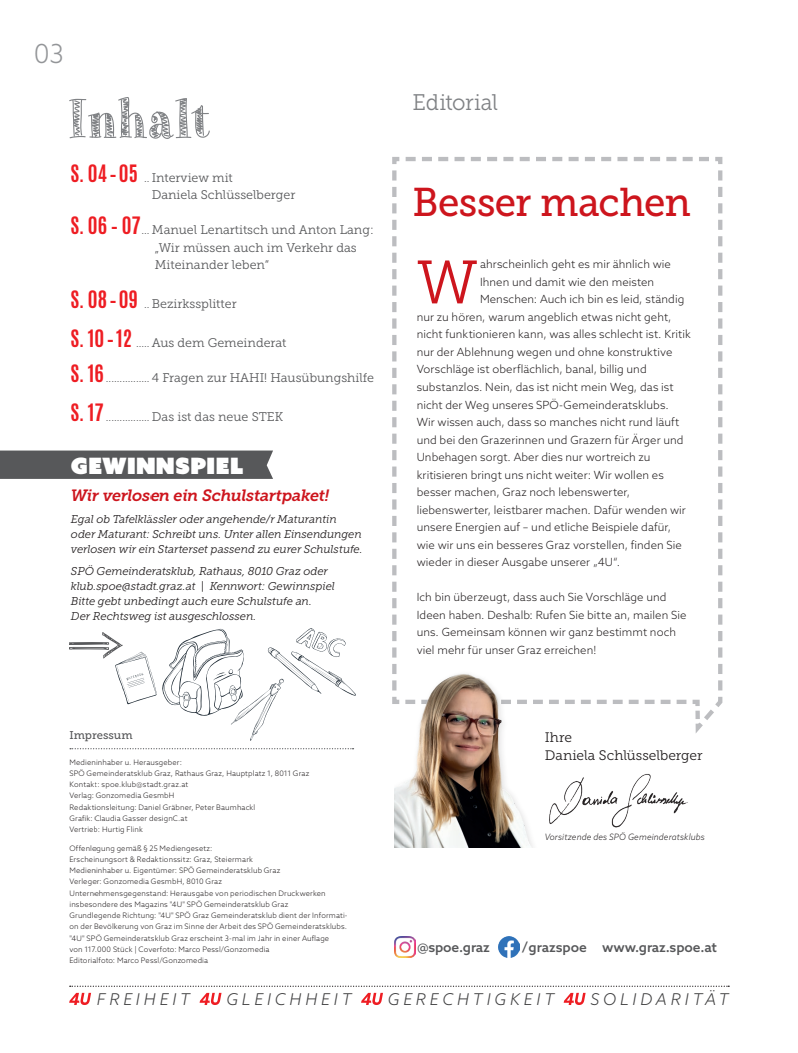
<style>
.page{position:relative;width:798px;height:1053px;background:#fff}
.page>*{position:absolute;margin:0;border:0;box-sizing:border-box;transform-origin:0 0}
.t1{font:61px "Museo Slab 300";color:#cd151d}
.t2{font:56.25px "Little Bird";letter-spacing:.01em;color:#808285;scale:.96 1}
.t3{font:40px "Museo Slab 500";letter-spacing:-.015em;color:#cd151d;scale:.96 1}
.t4{font:300 26.25px "Azo Sans";color:#939598}
.t5{font:22.5px "Azo Sans Uber";letter-spacing:.025em;color:#fff}
.t6{font:22.5px "Museo Slab 300";letter-spacing:-.015em;color:#808285;scale:.96 1}
.t7{font:italic 300 16.25px "Azo Sans";letter-spacing:.23em;color:#3e3e3f}
.t8{font:italic 16.25px "Museo Slab 700";letter-spacing:-.02em;color:#cd151d}
.t9{font:500 13.75px "Azo Sans";letter-spacing:-.01em;color:#57585a}
.t10{font:13.75px/17.5px "Museo Slab 300";color:#231f20}
.t11{font:12.5px/17.5px "Museo Slab 300";color:#57585a}
.t12{font:300 11.25px/17.5px "Azo Sans";letter-spacing:.005em;color:#231f20}
.t13{font:italic 11.25px/15px "Museo Slab 300";letter-spacing:-.01em;color:#231f20}
.t14{font:11.25px "Museo Slab 500";color:#57585a}
.t15{font:italic 300 8.75px "Azo Sans";letter-spacing:.015em;color:#231f20;scale:.96 1}
.t16{font:300 7.5px/11.2px "Azo Sans";letter-spacing:.02em;color:#231f20}
.s1{font-family:"Antonio";font-weight:700;font-size:20px;color:#ee1d23}
.s2{font-size:11.25px}
</style>
<div class="page">
<svg style="left:392px;top:157px;width:331px;height:576px"></svg>
<svg style="left:69px;top:992px;width:22px;height:12px"></svg>
<svg style="left:199px;top:992px;width:22px;height:12px"></svg>
<svg style="left:361px;top:992px;width:22px;height:12px"></svg>
<svg style="left:563px;top:992px;width:22px;height:12px"></svg>
<svg style="left:70px;top:985px;width:659px;height:1px"></svg>
<img style="left:549px;top:774px;width:139px;height:54px">
<img style="left:394px;top:936px;width:21px;height:21px">
<img style="left:498px;top:936px;width:21px;height:21px">
<img style="left:394px;top:658px;width:147px;height:189px">
<svg style="left:0;top:450px;width:273px;height:29px;background:#5c5d5f"></svg>
<svg style="left:69px;top:628px;width:287px;height:121px"></svg>
<h3 class="t4" style="left:34px;top:37px;width:32px">03</h3>
<h2 class="t2" style="left:66px;top:88px;width:148px">Inhalt</h2>
<p class="t11" style="left:152px;top:169px;width:145px;text-indent:-81px"><span class="s1">S. 04 – 05</span> <span class="s2">..</span> Interview mit<br>Daniela Schlüsselberger</p>
<p class="t11" style="left:155px;top:221px;width:220px;text-indent:-84px"><span class="s1">S. 06 – 07</span><span class="s2">...</span> Manuel Lenartitsch und Anton Lang: „Wir müssen auch im Verkehr das<br>Miteinander leben“</p>
<p class="t11" style="left:70px;top:295px;width:168px"><span class="s1">S. 08 – 09</span> <span class="s2">..</span> Bezirkssplitter</p>
<p class="t11" style="left:70px;top:334px;width:218px"><span class="s1">S. 10 – 12</span> <span class="s2">.....</span> Aus dem Gemeinderat</p>
<p class="t11" style="left:70px;top:369px;width:305px"><span class="s1">S. 16</span> <span class="s2">................</span> 4 Fragen zur HAHI! Hausübungshilfe</p>
<p class="t11" style="left:70px;top:408px;width:214px"><span class="s1">S. 17</span> <span class="s2">................</span> Das ist das neue STEK</p>
<h3 class="t5" style="left:71px;top:450px;width:174px">GEWINNSPIEL</h3>
<h3 class="t8" style="left:71px;top:486px;width:259px">Wir verlosen ein Schulstartpaket!</h3>
<p class="t13" style="left:71px;top:511px;width:293px">Egal ob Tafelklässler oder angehende/r Maturantin oder Maturant: Schreibt uns. Unter allen Einsendungen verlosen wir ein Starterset passend zu eurer Schulstufe.</p>
<p class="t13" style="left:71px;top:563px;width:265px">SPÖ Gemeinderatsklub, Rathaus, 8010 Graz oder klub.spoe@stadt.graz.at | Kennwort: Gewinnspiel Bitte gebt unbedingt auch eure Schulstufe an.<br>Der Rechtsweg ist ausgeschlossen.</p>
<p class="t14" style="left:69px;top:729px;width:65px">Impressum</p>
<p class="t16" style="left:69px;top:756px;width:241px">Medieninhaber u. Herausgeber:<br>SPÖ Gemeinderatsklub Graz, Rathaus Graz, Hauptplatz 1, 8011 Graz Kontakt: spoe.klub@stadt.graz.at<br>Verlag: Gonzomedia GesmbH<br>Redaktionsleitung: Daniel Gräbner, Peter Baumhackl<br>Grafik: Claudia Gasser designC.at<br>Vertrieb: Hurtig Flink</p>
<p class="t16" style="left:69px;top:842px;width:279px">Offenlegung gemäß § 25 Mediengesetz:<br>Erscheinungsort &amp; Redaktionssitz: Graz, Steiermark<br>Medieninhaber u. Eigentümer: SPÖ Gemeinderatsklub Graz<br>Verleger: Gonzomedia GesmbH, 8010 Graz<br>Unternehmensgegenstand: Herausgabe von periodischen Druckwerken insbesondere des Magazins "4U" SPÖ Gemeinderatsklub Graz<br>Grundlegende Richtung: "4U" SPÖ Graz Gemeinderatsklub dient der Informati&shy;on der Bevölkerung von Graz im Sinne der Arbeit des SPÖ Gemeinderatsklubs. "4U" SPÖ Gemeinderatsklub Graz erscheint 3-mal im Jahr in einer Auflage<br>von 117.000 Stück | Coverfoto: Marco Pessl/Gonzomedia<br>Editorialfoto: Marco Pessl/Gonzomedia</p>
<h3 class="t6" style="left:412px;top:89px;width:91px">Editorial</h3>
<h3 class="t3" style="left:412px;top:179px;width:291px">Besser machen</h3>
<h1 class="t1" style="left:416px;top:249px;width:63px">W</h1>
<p class="t12" style="left:480px;top:255px;width:192px">ahrscheinlich geht es mir ähnlich wie</p>
<p class="t12" style="left:480px;top:273px;width:176px">Ihnen und damit wie den meisten</p>
<p class="t12" style="left:480px;top:290px;width:206px">Menschen: Auch ich bin es leid, ständig</p>
<p class="t12" style="left:416px;top:308px;width:256px">nur zu hören, warum angeblich etwas nicht geht,</p>
<p class="t12" style="left:416px;top:325px;width:275px">nicht funktionieren kann, was alles schlecht ist. Kritik</p>
<p class="t12" style="left:416px;top:343px;width:257px">nur der Ablehnung wegen und ohne konstruktive</p>
<p class="t12" style="left:416px;top:360px;width:231px">Vorschläge ist oberflächlich, banal, billig und</p>
<p class="t12" style="left:416px;top:378px;width:258px">substanzlos. Nein, das ist nicht mein Weg, das ist</p>
<p class="t12" style="left:416px;top:395px;width:253px">nicht der Weg unseres SPÖ-Gemeinderatsklubs.</p>
<p class="t12" style="left:416px;top:413px;width:264px">Wir wissen auch, dass so manches nicht rund läuft</p>
<p class="t12" style="left:416px;top:430px;width:268px">und bei den Grazerinnen und Grazern für Ärger und</p>
<p class="t12" style="left:416px;top:448px;width:235px">Unbehagen sorgt. Aber dies nur wortreich zu</p>
<p class="t12" style="left:416px;top:465px;width:248px">kritisieren bringt uns nicht weiter: Wir wollen es</p>
<p class="t12" style="left:416px;top:483px;width:215px">besser machen, Graz noch lebenswerter,</p>
<p class="t12" style="left:416px;top:500px;width:270px">liebenswerter, leistbarer machen. Dafür wenden wir</p>
<p class="t12" style="left:416px;top:518px;width:256px">unsere Energien auf – und etliche Beispiele dafür,</p>
<p class="t12" style="left:416px;top:535px;width:266px">wie wir uns ein besseres Graz vorstellen, finden Sie</p>
<p class="t12" style="left:416px;top:553px;width:205px">wieder in dieser Ausgabe unserer „4U“.</p>
<p class="t12" style="left:416px;top:588px;width:271px">Ich bin überzeugt, dass auch Sie Vorschläge und Ideen haben. Deshalb: Rufen Sie bitte an, mailen Sie uns. Gemeinsam können wir ganz bestimmt noch viel mehr für unser Graz erreichen!</p>
<p class="t10" style="left:544px;top:728px;width:159px">Ihre<br>Daniela Schlüsselberger</p>
<p class="t15" style="left:544px;top:831px;width:168px">Vorsitzende des SPÖ Gemeinderatsklubs</p>
<p class="t9" style="left:417px;top:938px;width:74px">@spoe.graz</p>
<p class="t9" style="left:521px;top:938px;width:197px">/grazspoe www.graz.spoe.at</p>
<h3 class="t7" style="left:97px;top:988px;width:95px">FREIHEIT</h3>
<h3 class="t7" style="left:226px;top:988px;width:127px">GLEICHHEIT</h3>
<h3 class="t7" style="left:388px;top:988px;width:168px">GERECHTIGKEIT</h3>
<h3 class="t7" style="left:590px;top:988px;width:140px">SOLIDARITÄT</h3>
</div>
